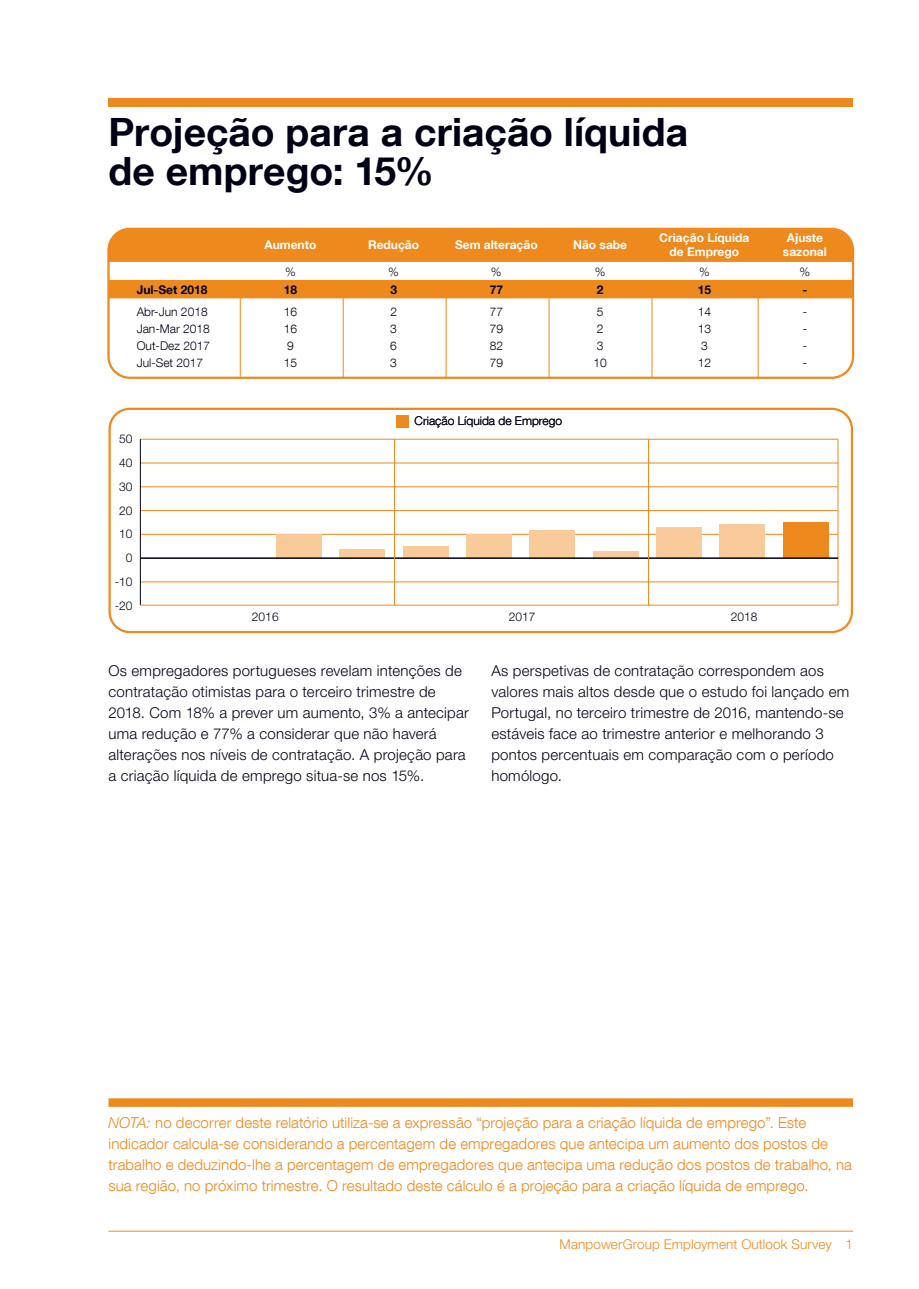
<style>
.page{position:relative;width:919px;height:1289px;background:#fff}
.page>*{position:absolute;margin:0;border:0;box-sizing:border-box;transform-origin:0 0}
.t1{font:700 39px/39px "Helvetica Neue LT Com";letter-spacing:.005em;color:#000015}
.t2{font:300 15px/21px "Helvetica Neue LT Std";letter-spacing:.015em;color:#000015}
.t3{font:300 15px/21px "Helvetica Neue LT Com";letter-spacing:.005em;color:#ed891d}
.t4{font:300 13.5px "Helvetica Neue LT Std";letter-spacing:.01em;color:#ed891d}
.t5{font:300 12px "Helvetica Neue LT Com";color:#000015}
.t6{font:700 12px/14.4px "Helvetica Neue LT Com";color:#fff;text-align:center}
.t7{font:300 12px/23.7px "Helvetica Neue LT Std";color:#000015;text-align:right}
.t8{font:700 12px "Helvetica Neue LT Com";color:#000015}
.s1{font-style:italic}
</style>
<div class="page">
<hr style="left:108px;top:1230px;width:745px;height:1px;background:#ed891d">
<div style="left:108px;top:1098px;width:745px;height:8px;background:#ed891d"></div>
<div style="left:108px;top:98px;width:745px;height:8px;background:#ed891d"></div>
<svg style="left:108px;top:408px;width:745px;height:225px"></svg>
<div style="left:108px;top:228px;width:745px;height:144px;background:#ed891d;border-radius:21px"></div>
<div style="left:108px;top:298px;width:745px;height:78px;background:#fff"></div>
<hr style="left:757px;top:228px;width:1px;height:150px;background:#ed891d">
<hr style="left:651px;top:228px;width:1px;height:150px;background:#ed891d">
<hr style="left:548px;top:228px;width:1px;height:149px;background:#ed891d">
<hr style="left:446px;top:228px;width:1px;height:149px;background:#ed891d">
<hr style="left:343px;top:228px;width:1px;height:150px;background:#ed891d">
<hr style="left:240px;top:228px;width:1px;height:149px;background:#ed891d">
<div style="left:108px;top:262px;width:745px;height:18px;background:#fff"></div>
<div style="left:107px;top:228px;width:747px;height:151px;border:2px solid #ed891d;border-radius:21px"></div>
<h1 class="t1" style="left:108px;top:111px;width:581px">Projeção para a criação líquida de emprego: 15%</h1>
<p class="t8" style="left:137px;top:282px;width:72px">Jul-Set 2018</p>
<p class="t6" style="left:264px;top:237px;width:53px">Aumento</p>
<p class="t6" style="left:368px;top:237px;width:53px">Redução</p>
<p class="t6" style="left:455px;top:237px;width:84px">Sem alteração</p>
<p class="t6" style="left:573px;top:237px;width:55px">Não sabe</p>
<p class="t6" style="left:659px;top:230px;width:91px">Criação Líquida de Emprego</p>
<p class="t6" style="left:782px;top:230px;width:45px">Ajuste sazonal</p>
<p class="t7" style="left:285px;top:259px;width:12px">%</p>
<p class="t7" style="left:388px;top:259px;width:12px">%</p>
<p class="t7" style="left:491px;top:259px;width:12px">%</p>
<p class="t7" style="left:594px;top:259px;width:12px">%</p>
<p class="t7" style="left:699px;top:259px;width:12px">%</p>
<p class="t7" style="left:799px;top:259px;width:12px">%</p>
<p class="t8" style="left:284px;top:282px;width:15px">18</p>
<p class="t8" style="left:390px;top:282px;width:8px">3</p>
<p class="t8" style="left:489px;top:282px;width:15px">77</p>
<p class="t8" style="left:597px;top:282px;width:8px">2</p>
<p class="t8" style="left:697px;top:282px;width:15px">15</p>
<p class="t8" style="left:802px;top:282px;width:6px">-</p>
<p class="t5" style="left:137px;top:304px;width:72px">Abr-Jun 2018</p>
<p class="t5" style="left:284px;top:304px;width:15px">16</p>
<p class="t5" style="left:390px;top:304px;width:8px">2</p>
<p class="t5" style="left:489px;top:304px;width:15px">77</p>
<p class="t5" style="left:597px;top:304px;width:8px">5</p>
<p class="t5" style="left:697px;top:304px;width:15px">14</p>
<p class="t5" style="left:137px;top:321px;width:75px">Jan-Mar 2018</p>
<p class="t5" style="left:137px;top:355px;width:68px">Jul-Set 2017</p>
<p class="t5" style="left:137px;top:338px;width:75px">Out-Dez 2017</p>
<p class="t7" style="left:115px;top:427px;width:19px">50<br>40<br>30<br>20<br>10<br>0 -10 -20</p>
<p class="t5" style="left:284px;top:321px;width:15px">16</p>
<p class="t5" style="left:390px;top:321px;width:8px">3</p>
<p class="t5" style="left:489px;top:321px;width:15px">79</p>
<p class="t5" style="left:596px;top:321px;width:8px">2</p>
<p class="t5" style="left:697px;top:321px;width:15px">13</p>
<p class="t5" style="left:287px;top:338px;width:8px">9</p>
<p class="t5" style="left:390px;top:338px;width:8px">6</p>
<p class="t5" style="left:489px;top:338px;width:15px">82</p>
<p class="t5" style="left:596px;top:338px;width:8px">3</p>
<p class="t5" style="left:701px;top:338px;width:8px">3</p>
<p class="t5" style="left:284px;top:355px;width:15px">15</p>
<p class="t5" style="left:390px;top:355px;width:8px">3</p>
<p class="t5" style="left:489px;top:355px;width:15px">79</p>
<p class="t5" style="left:593px;top:355px;width:15px">10</p>
<p class="t5" style="left:697px;top:355px;width:15px">12</p>
<p class="t5" style="left:414px;top:413px;width:149px">Criação Líquida de Emprego</p>
<p class="t7" style="left:252px;top:604px;width:28px">2016</p>
<p class="t7" style="left:509px;top:604px;width:28px">2017</p>
<p class="t7" style="left:730px;top:604px;width:28px">2018</p>
<p class="t5" style="left:802px;top:304px;width:6px">-</p>
<p class="t5" style="left:802px;top:321px;width:6px">-</p>
<p class="t5" style="left:802px;top:338px;width:6px">-</p>
<p class="t5" style="left:802px;top:355px;width:6px">-</p>
<p class="t2" style="left:108px;top:660px;width:362px">Os empregadores portugueses revelam intenções de contratação otimistas para o terceiro trimestre de 2018. Com 18% a prever um aumento, 3% a antecipar uma redução e 77% a considerar que não haverá alterações nos níveis de contratação. A projeção para a criação líquida de emprego situa-se nos 15%.</p>
<p class="t2" style="left:491px;top:660px;width:359px">As perspetivas de contratação correspondem aos valores mais altos desde que o estudo foi lançado em Portugal, no terceiro trimestre de 2016, mantendo-se estáveis face ao trimestre anterior e melhorando 3 pontos percentuais em comparação com o período homólogo.</p>
<p class="t3" style="left:108px;top:1111px;width:745px"><span class="s1">NOTA:</span> no decorrer deste relatório utiliza-se a expressão “projeção para a criação líquida de emprego”. Este indicador calcula-se considerando a percentagem de empregadores que antecipa um aumento dos postos de trabalho e deduzindo-lhe a percentagem de empregadores que antecipa uma redução dos postos de trabalho, na sua região, no próximo trimestre. O resultado deste cálculo é a projeção para a criação líquida de emprego.</p>
<p class="t4" style="left:559px;top:1235px;width:295px">ManpowerGroup Employment Outlook Survey 1</p>
</div>
